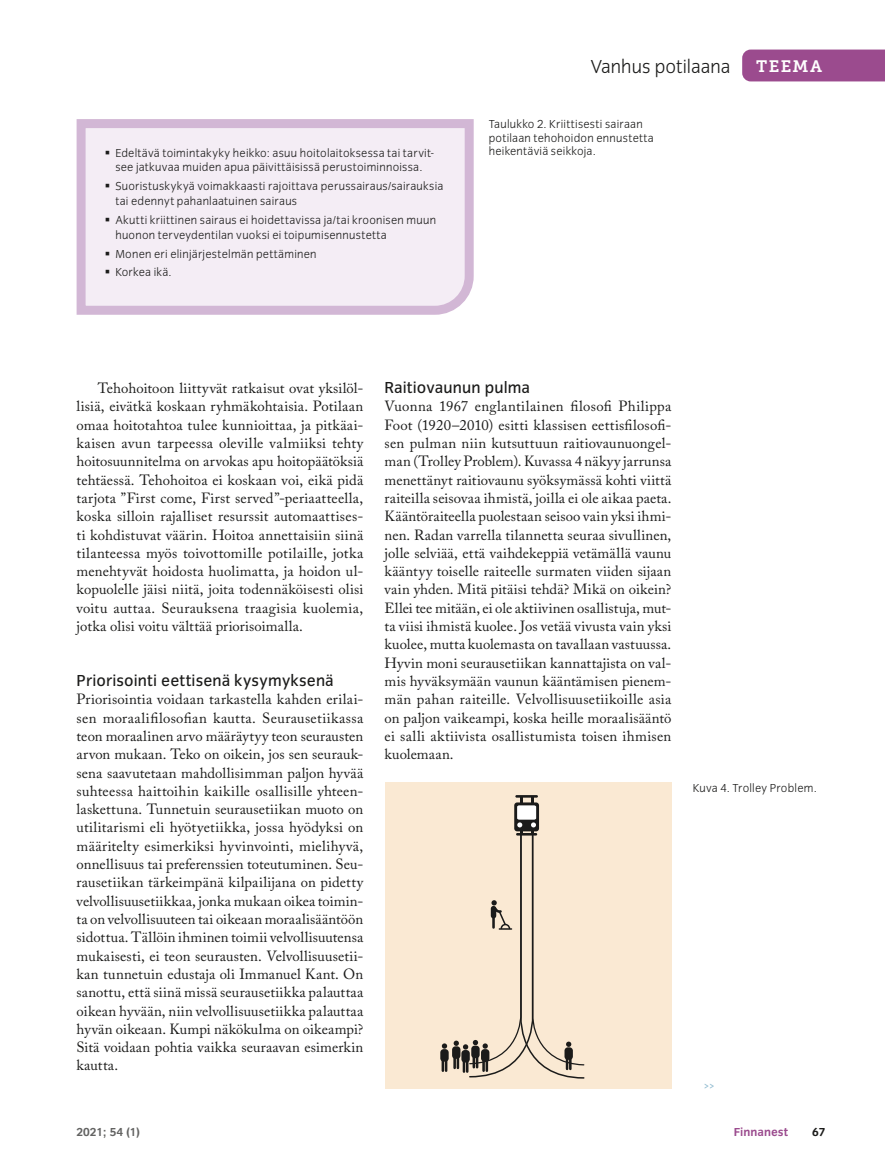
<style>
.page{position:relative;width:885px;height:1174px;background:#fff}
.page>*{position:absolute;margin:0;border:0;box-sizing:border-box;transform-origin:0 0}
.t1{font:300 19.5px "Congress Sans";color:#1b1b1a}
.t2{font:16.5px "Congress Sans";letter-spacing:.005em;color:#1b1b1a}
.t3{font:16.5px "Museo Slab 700";letter-spacing:.08em;color:#fff}
.t4{font:14.7px/18.3px "Adobe Caslon Pro";letter-spacing:.015em;color:#1b1b1a;text-align:justify}
.t5{font:300 12px/14.7px "Congress Sans";letter-spacing:.02em;color:#1b1b1a}
.t6{font:700 12px "Congress Sans";color:#636362}
.t7{font:700 12px "Congress Sans";color:#9b4b8e}
.t8{font:700 12px "Adobe Caslon Pro";color:#95bed2}
.t9{font:700 12px "Congress Sans";color:#1b1b1a}
</style>
<div class="page">
<svg style="left:76px;top:119px;width:398px;height:196px;background:#efe6f0"></svg>
<div style="left:384px;top:782px;width:287px;height:307px;background:#fae9d3"></div>
<hr style="left:515px;top:795px;width:23px;height:2px;background:#1b1b1a">
<svg style="left:453px;top:797px;width:132px;height:282px"></svg>
<svg style="left:442px;top:1043px;width:5px;height:5px"></svg>
<div style="left:440px;top:1049px;width:8px;height:12px;background:#1b1b1a;border-radius:3px"></div>
<svg style="left:441px;top:1060px;width:6px;height:10px"></svg>
<div style="left:742px;top:50px;width:142px;height:31px;background:#9b4b8e"></div>
<p class="t5" style="left:105px;top:145px;width:331px;text-align:center">▪ Edeltävä toimintakyky heikko: asuu hoitolaitoksessa tai tarvit&shy;see jatkuvaa muiden apua päivittäisissä perustoiminnoissa.</p>
<p class="t5" style="left:115px;top:179px;width:329px;text-indent:-11px">▪ Suoristuskykyä voimakkaasti rajoittava perussairaus/sairauksia tai edennyt pahanlaatuinen sairaus</p>
<p class="t5" style="left:115px;top:213px;width:322px;text-indent:-11px">▪ Akutti kriittinen sairaus ei hoidettavissa ja/tai kroonisen muun huonon terveydentilan vuoksi ei toipumisennustetta</p>
<p class="t5" style="left:105px;top:246px;width:213px">▪ Monen eri elinjärjestelmän pettäminen</p>
<p class="t5" style="left:105px;top:265px;width:68px">▪ Korkea ikä.</p>
<h1 class="t1" style="left:590px;top:56px;width:141px">Vanhus potilaana</h1>
<p class="t3" style="left:756px;top:57px;width:67px">TEEMA</p>
<p class="t5" style="left:488px;top:118px;width:166px;line-height:13.5px">Taulukko 2. Kriittisesti sairaan potilaan tehohoidon ennustetta heikentäviä seikkoja.</p>
<p class="t4" style="left:77px;top:379px;width:288px;text-indent:21px">Tehohoitoon liittyvät ratkaisut ovat yksilöl&shy;lisiä, eivätkä koskaan ryhmäkohtaisia. Potilaan omaa hoitotahtoa tulee kunnioittaa, ja pitkäai&shy;kaisen avun tarpeessa oleville valmiiksi tehty hoitosuunnitelma on arvokas apu hoitopäätöksiä tehtäessä. Tehohoitoa ei koskaan voi, eikä pidä tarjota ”First come, First served”-periaatteella, koska silloin rajalliset resurssit automaattises&shy;ti kohdistuvat väärin. Hoitoa annettaisiin siinä tilanteessa myös toivottomille potilaille, jotka menehtyvät hoidosta huolimatta, ja hoidon ul&shy;kopuolelle jäisi niitä, joita todennäköisesti olisi voitu auttaa. Seurauksena traagisia kuolemia, jotka olisi voitu välttää priorisoimalla.</p>
<p class="t2" style="left:77px;top:671px;width:259px">Priorisointi eettisenä kysymyksenä</p>
<p class="t4" style="left:77px;top:690px;width:288px">Priorisointia voidaan tarkastella kahden erilai&shy;sen moraalifilosofian kautta. Seurausetiikassa teon moraalinen arvo määräytyy teon seurausten arvon mukaan. Teko on oikein, jos sen seurauk&shy;sena saavutetaan mahdollisimman paljon hyvää suhteessa haittoihin kaikille osallisille yhteen&shy;laskettuna. Tunnetuin seurausetiikan muoto on utilitarismi eli hyötyetiikka, jossa hyödyksi on määritelty esimerkiksi hyvinvointi, mielihyvä, onnellisuus tai preferenssien toteutuminen. Seu&shy;rausetiikan tärkeimpänä kilpailijana on pidetty velvollisuusetiikkaa, jonka mukaan oikea toimin&shy;ta on velvollisuuteen tai oikeaan moraalisääntöön sidottua. Tällöin ihminen toimii velvollisuutensa mukaisesti, ei teon seurausten. Velvollisuusetii&shy;kan tunnetuin edustaja oli Immanuel Kant. On sanottu, että siinä missä seurausetiikka palauttaa oikean hyvään, niin velvollisuusetiikka palauttaa hyvän oikeaan. Kumpi näkökulma on oikeampi?<br>Sitä voidaan pohtia vaikka seuraavan esimerkin kautta.</p>
<p class="t2" style="left:384px;top:378px;width:147px">Raitiovaunun pulma</p>
<p class="t4" style="left:384px;top:397px;width:288px">Vuonna 1967 englantilainen filosofi Philippa Foot (1920–2010) esitti klassisen eettisfilosofi&shy;sen pulman niin kutsuttuun raitiovaunuongel&shy;man (Trolley Problem). Kuvassa 4 näkyy jarrunsa menettänyt raitiovaunu syöksymässä kohti viittä raiteilla seisovaa ihmistä, joilla ei ole aikaa paeta.<br>Kääntöraiteella puolestaan seisoo vain yksi ihmi&shy;nen. Radan varrella tilannetta seuraa sivullinen, jolle selviää, että vaihdekeppiä vetämällä vaunu kääntyy toiselle raiteelle surmaten viiden sijaan vain yhden. Mitä pitäisi tehdä? Mikä on oikein?<br>Ellei tee mitään, ei ole aktiivinen osallistuja, mut&shy;ta viisi ihmistä kuolee. Jos vetää vivusta vain yksi kuolee, mutta kuolemasta on tavallaan vastuussa.<br>Hyvin moni seurausetiikan kannattajista on val&shy;mis hyväksymään vaunun kääntämisen pienem&shy;män pahan raiteille. Velvollisuusetiikoille asia on paljon vaikeampi, koska heille moraalisääntö ei salli aktiivista osallistumista toisen ihmisen kuolemaan.</p>
<p class="t5" style="left:692px;top:780px;width:126px">Kuva 4. Trolley Problem.</p>
<p class="t8" style="left:703px;top:1077px;width:13px">&gt;&gt;</p>
<p class="t6" style="left:77px;top:1125px;width:65px">2021; 54 (1)</p>
<p class="t7" style="left:733px;top:1125px;width:56px">Finnanest</p>
<p class="t9" style="left:812px;top:1125px;width:15px">67</p>
</div>
